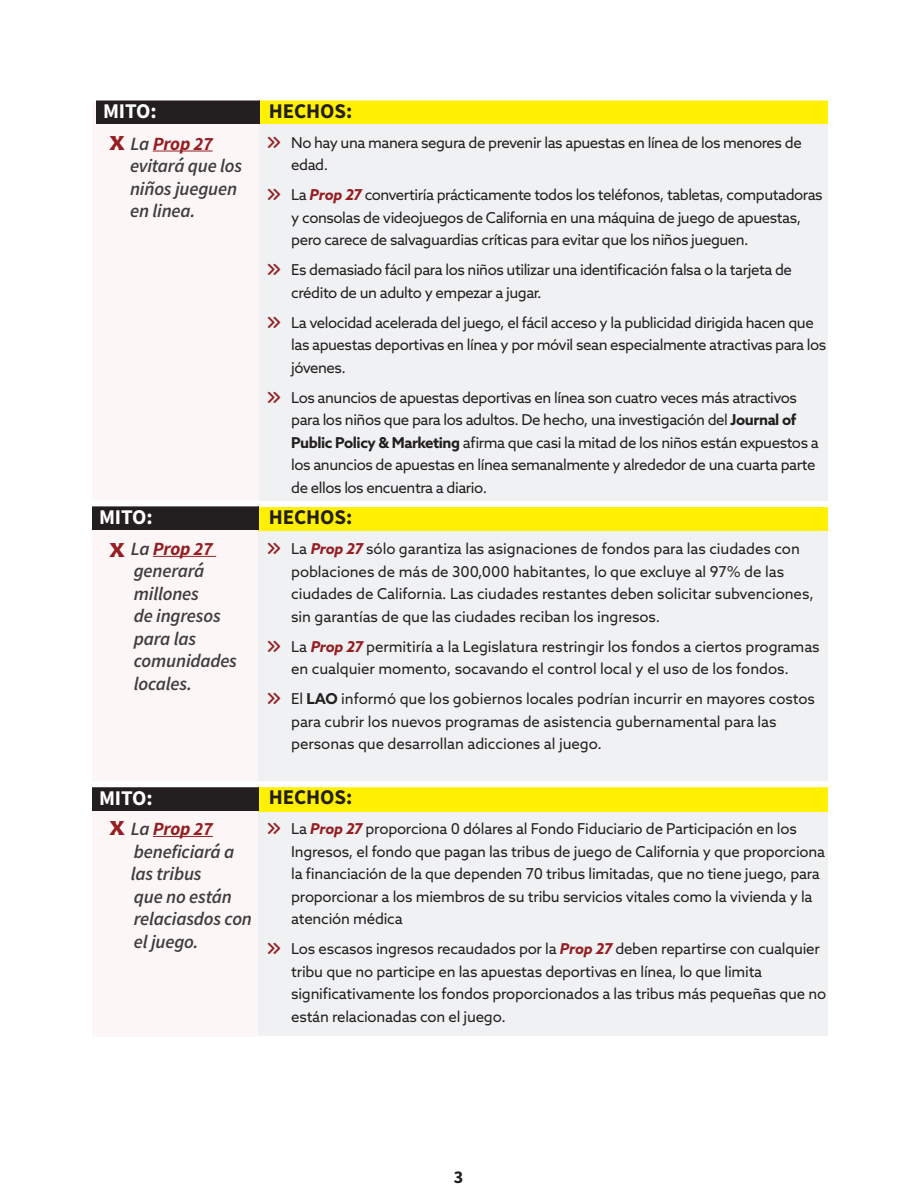
<style>
.page{position:relative;width:918px;height:1188px;background:#fff}
.page>*{position:absolute;margin:0;border:0;box-sizing:border-box;transform-origin:0 0}
.Facts_Shaded{font:21px "Source Sans Variable";letter-spacing:-.005em;color:#231f20}
.Myth_Shade{font:21px "Source Sans Variable";letter-spacing:-.005em;color:#fff}
.t1{font:700 21px "Arpona";color:#941e22}
.t2{font:italic 18.75px/22.5px "Source Sans Variable";letter-spacing:-.01em;color:#3e3e3f}
.t3{font:18px "Source Sans Variable";color:#231f20}
.t4{font:15px/22.5px "Azo Sans";letter-spacing:-.015em;color:#231f20}
.s1{color:#941e22}
.s2{font-weight:700;font-style:italic;color:#941e22}
.s3{font-weight:700}
</style>
<div class="page">
<div style="left:259px;top:102px;width:569px;height:734px;background:#f0f1f2"></div>
<div style="left:92px;top:102px;width:166px;height:934px;background:#fdf6f6"></div>
<div style="left:258px;top:508px;width:570px;height:528px;background:#f0f1f2"></div>
<div style="left:258px;top:507px;width:570px;height:24px;background:#fff101"></div>
<div style="left:255px;top:501px;width:573px;height:6px;background:#fff"></div>
<div style="left:258px;top:787px;width:570px;height:24px;background:#fff101"></div>
<div style="left:255px;top:781px;width:573px;height:6px;background:#fff"></div>
<hr style="left:153px;top:556px;width:63px;height:1px;background:#941e22">
<hr style="left:153px;top:836px;width:60px;height:1px;background:#941e22">
<div style="left:92px;top:506px;width:166px;height:24px;background:#231f20"></div>
<div style="left:92px;top:500px;width:166px;height:6px;background:#fff"></div>
<div style="left:92px;top:787px;width:166px;height:24px;background:#231f20"></div>
<div style="left:92px;top:781px;width:166px;height:6px;background:#fff"></div>
<div style="left:258px;top:100px;width:570px;height:24px;background:#fff101"></div>
<hr style="left:153px;top:151px;width:60px;height:1px;background:#941e22">
<div style="left:96px;top:100px;width:163px;height:24px;background:#231f20"></div>
<div style="left:96px;top:95px;width:163px;height:6px;background:#fff"></div>
<p class="Myth_Shade" style="left:103px;top:98px;width:55px">MITO:</p>
<p class="t1" style="left:110px;top:130px;width:16px">X</p>
<h2 class="t2" style="left:130px;top:132px;width:114px">La <span class="s1">Prop 27 </span>evitará que los niños jueguen en linea.</h2>
<p class="Myth_Shade" style="left:99px;top:504px;width:55px">MITO:</p>
<p class="t1" style="left:110px;top:536px;width:16px">X</p>
<h2 class="t2" style="left:131px;top:538px;width:108px">La <span class="s1">Prop 27 </span>generará millones<br>de ingresos para las comunidades locales.</h2>
<p class="Myth_Shade" style="left:99px;top:785px;width:55px">MITO:</p>
<p class="t1" style="left:110px;top:815px;width:16px">X</p>
<h2 class="t2" style="left:131px;top:818px;width:105px">La <span class="s1">Prop 27 </span>beneficiará a</h2>
<h2 class="t2" style="left:131px;top:863px;width:123px">las tribus<br>que no están relaciasdos con el juego.</h2>
<p class="Facts_Shaded" style="left:269px;top:98px;width:85px">HECHOS:</p>
<p class="t4" style="left:291px;top:131px;width:512px">No hay una manera segura de prevenir las apuestas en línea de los menores de edad.</p>
<p class="t4" style="left:291px;top:183px;width:533px">La <span class="s2">Prop 27</span> convertiría prácticamente todos los teléfonos, tabletas, computadoras y consolas de videojuegos de California en una máquina de juego de apuestas, pero carece de salvaguardias críticas para evitar que los niños jueguen.</p>
<p class="t4" style="left:291px;top:258px;width:502px">Es demasiado fácil para los niños utilizar una identificación falsa o la tarjeta de crédito de un adulto y empezar a jugar.</p>
<p class="t4" style="left:291px;top:311px;width:537px">La velocidad acelerada del juego, el fácil acceso y la publicidad dirigida hacen que las apuestas deportivas en línea y por móvil sean especialmente atractivas para los jóvenes.</p>
<p class="t4" style="left:291px;top:386px;width:529px">Los anuncios de apuestas deportivas en línea son cuatro veces más atractivos para los niños que para los adultos. De hecho, una investigación del <span class="s3">Journal of Public Policy &amp; Marketing</span> afirma que casi la mitad de los niños están expuestos a los anuncios de apuestas en línea semanalmente y alrededor de una cuarta parte de ellos los encuentra a diario.</p>
<p class="Facts_Shaded" style="left:269px;top:505px;width:85px">HECHOS:</p>
<p class="t4" style="left:291px;top:537px;width:524px">La <span class="s2">Prop 27</span> sólo garantiza las asignaciones de fondos para las ciudades con poblaciones de más de 300,000 habitantes, lo que excluye al 97% de las ciudades de California. Las ciudades restantes deben solicitar subvenciones, sin garantías de que las ciudades reciban los ingresos.</p>
<p class="t4" style="left:291px;top:635px;width:530px">La <span class="s2">Prop 27</span> permitiría a la Legislatura restringir los fondos a ciertos programas en cualquier momento, socavando el control local y el uso de los fondos.</p>
<p class="t4" style="left:291px;top:687px;width:525px">El <span class="s3">LAO</span> informó que los gobiernos locales podrían incurrir en mayores costos para cubrir los nuevos programas de asistencia gubernamental para las personas que desarrollan adicciones al juego.</p>
<p class="Facts_Shaded" style="left:269px;top:785px;width:85px">HECHOS:</p>
<p class="t4" style="left:291px;top:818px;width:535px">La <span class="s2">Prop 27</span> proporciona 0 dólares al Fondo Fiduciario de Participación en los Ingresos, el fondo que pagan las tribus de juego de California y que proporciona la financiación de la que dependen 70 tribus limitadas, que no tiene juego, para proporcionar a los miembros de su tribu servicios vitales como la vivienda y la atención médica</p>
<p class="t4" style="left:291px;top:938px;width:537px">Los escasos ingresos recaudados por la <span class="s2">Prop 27</span> deben repartirse con cualquier tribu que no participe en las apuestas deportivas en línea, lo que limita significativamente los fondos proporcionados a las tribus más pequeñas que no están relacionadas con el juego.</p>
<p class="t3" style="left:454px;top:1166px;width:11px">3</p>
</div>
